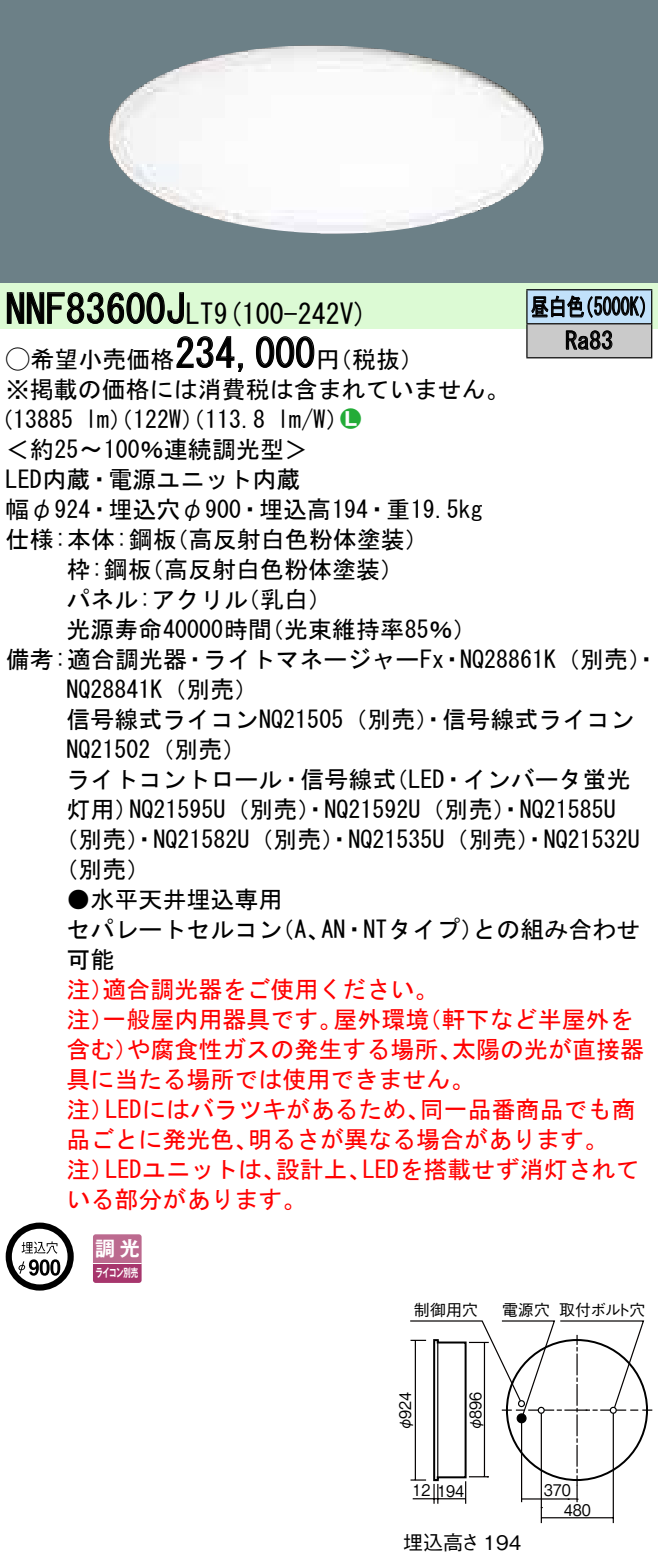
<style>
.page{position:relative;width:658px;height:1565px;background:#fff}
.page>*{position:absolute;margin:0;border:0;box-sizing:border-box;transform-origin:0 0}
.t1{font:40px "MS Gothic";color:#000}
.t2{font:28px "MS Gothic";color:#000}
.t3{font:24px/30px "MS Gothic";color:#000}
.t4{font:24px/30px "MS Gothic";color:#f00}
.t5{font:24px/34px "MS Gothic";color:#000;scale:.75 1}
.t6{font:24px "Ford Classification 1";color:#23ac38}
.t7{font:20px "Gothic BBB Pro Medium 90 pv RKSJ H";color:#000}
.t8{font:20px "Gothic MB101 Pro De Bold 90 pv RKSJ H";color:#fff}
.t9{font:16px "Gothic BBB Pro Medium 90 pv RKSJ H";color:#000;scale:.9 1}
.t10{font:16px "Gothic BBB Pro Medium 90 pv RKSJ H";color:#000}
.t11{font:11.6px "Gothic MB101 Pro De Bold 90 pv RKSJ H";letter-spacing:-.05em;color:#fff;scale:.65 1}
.s1{font-size:40px}
.s2{font-family:"Ford Classification 1"}
.s3{color:#fff}
</style>
<div class="page">
<div style="left:0;top:0;width:658px;height:283px;background:#6c8087"></div>
<img style="left:109px;top:45px;width:434px;height:189px">
<div style="left:0;top:283px;width:658px;height:46px;background:#dcfad4"></div>
<svg style="left:6px;top:292px;width:178px;height:32px"></svg>
<svg style="left:176px;top:336px;width:67px;height:36px"></svg>
<svg style="left:256px;top:336px;width:59px;height:32px"></svg>
<svg style="left:6px;top:1222px;width:68px;height:69px"></svg>
<svg style="left:40px;top:1259px;width:10px;height:17px"></svg>
<svg style="left:50px;top:1259px;width:10px;height:17px"></svg>
<svg style="left:93px;top:1234px;width:49px;height:49px;background:#b55883"></svg>
<hr style="left:93px;top:1263px;width:49px;height:1px;background:#fff">
<div style="left:527px;top:290px;width:124px;height:34px;background:#c1e1fa"></div>
<div style="left:527px;top:324px;width:124px;height:34px;background:#cacaca"></div>
<hr style="left:526px;top:289px;width:126px;height:1px;background:#000">
<hr style="left:526px;top:290px;width:1px;height:33px;background:#000">
<hr style="left:651px;top:290px;width:1px;height:33px;background:#000">
<hr style="left:526px;top:323px;width:126px;height:1px;background:#000">
<hr style="left:526px;top:324px;width:1px;height:33px;background:#000">
<hr style="left:651px;top:324px;width:1px;height:33px;background:#000">
<hr style="left:526px;top:357px;width:126px;height:1px;background:#000">
<svg style="left:531px;top:295px;width:114px;height:23px"></svg>
<svg style="left:565px;top:330px;width:47px;height:20px"></svg>
<hr style="left:541px;top:1517px;width:72px;height:1px;background:#040000">
<hr style="left:612px;top:1413px;width:2px;height:110px;background:#040000">
<hr style="left:540px;top:1413px;width:2px;height:110px;background:#040000">
<svg style="left:410px;top:1320px;width:242px;height:188px"></svg>
<hr style="left:437px;top:1340px;width:1px;height:140px;background:#000">
<div style="left:537px;top:1407px;width:7px;height:7px;border:1px solid #000;border-radius:50%"></div>
<div style="left:609px;top:1407px;width:7px;height:7px;border:1px solid #000;border-radius:50%"></div>
<div style="left:518px;top:1400px;width:7px;height:7px;border:1px solid #000;border-radius:50%"></div>
<div style="left:517px;top:1414px;width:9px;height:9px;background:#000;border-radius:50%"></div>
<div style="left:516px;top:1413px;width:10px;height:10px;border:1px solid #000;border-radius:50%"></div>
<h1 class="t1" style="left:6px;top:289px;width:162px">NNF83600</h1>
<p class="t2" style="left:166px;top:299px;width:203px"><span class="s1">J</span>LT (9 100-242 (V</p>
<h1 class="t1" style="left:175px;top:333px;width:141px">234,000</h1>
<p class="t3" style="left:6px;top:344px;width:506px"><span class="s2">A</span>希望小売価格<br>※掲載の価格には消費税は含まれていません。</p>
<p class="t6" style="left:340px;top:406px;width:22px">2<span class="s3">7</span></p>
<p class="t3" style="left:316px;top:344px;width:109px">（円税抜(</p>
<p class="t3" style="left:277px;top:404px;width:73px">l m (W/</p>
<p class="t3" style="left:-11px;top:404px;width:85px">（13885</p>
<p class="t3" style="left:6px;top:434px;width:304px">＜約25〜100％連続調光型&lt;</p>
<p class="t3" style="left:6px;top:464px;width:296px">LED内蔵・電源ユニット内蔵</p>
<p class="t3" style="left:6px;top:494px;width:478px">幅φ924・埋込穴φ900・埋込高194・重19.5kg</p>
<p class="t3" style="left:165px;top:524px;width:266px">（高反射白色粉体塗装(</p>
<p class="t3" style="left:85px;top:404px;width:181px">lm）（122 ）（W 113.8</p>
<p class="t3" style="left:140px;top:524px;width:265px;text-indent:-134px">仕様:本体:鋼板<br>（高反射白色粉体塗装(</p>
<p class="t3" style="left:66px;top:554px;width:87px">枠:鋼板</p>
<p class="t3" style="left:66px;top:584px;width:183px">パネル:アクリル</p>
<p class="t3" style="left:236px;top:584px;width:98px">（乳白(</p>
<p class="t3" style="left:66px;top:614px;width:207px">光源寿命40000時間</p>
<p class="t3" style="left:260px;top:614px;width:218px">（光束維持率85％(</p>
<p class="t5" style="left:565px;top:290px;width:65px;text-indent:-34px">昼白色<br>Ra83</p>
<p class="t5" style="left:575px;top:290px;width:109px">（5000 (K</p>
<p class="t3" style="left:203px;top:644px;width:242px">ライトマネージャーFx</p>
<p class="t3" style="left:6px;top:644px;width:183px">備考:適合調光器</p>
<p class="t3" style="left:66px;top:674px;width:193px">NQ28841 （K 別売(</p>
<p class="t3" style="left:66px;top:704px;width:569px">信号線式ライコンNQ21505（別売）・信号線式ライコン</p>
<p class="t3" style="left:66px;top:734px;width:181px">NQ21502（別売(</p>
<p class="t3" style="left:384px;top:764px;width:247px">（LED・インバータ蛍光</p>
<p class="t3" style="left:460px;top:644px;width:199px">NQ28861 （K 別売・(</p>
<p class="t3" style="left:183px;top:644px;width:26px">・</p>
<p class="t3" style="left:440px;top:644px;width:25px">・</p>
<p class="t3" style="left:129px;top:764px;width:487px;text-indent:-63px">ライトコントロール・信号線式<br>NQ21595 （U 別売）・NQ21592 （U 別売）・NQ21585U</p>
<p class="t3" style="left:54px;top:794px;width:586px;text-indent:12px">灯用）<br>（別売）・NQ21582 （U 別売）・NQ21535 （U 別売）・NQ21532U（別売(</p>
<p class="t3" style="left:66px;top:884px;width:217px">●水平天井埋込専用</p>
<p class="t3" style="left:472px;top:914px;width:169px">との組み合わせ</p>
<p class="t3" style="left:321px;top:914px;width:164px">AN・NTタイプ）</p>
<p class="t3" style="left:66px;top:914px;width:217px">セパレートセルコン可能</p>
<p class="t4" style="left:102px;top:974px;width:337px">適合調光器をご使用ください。</p>
<p class="t3" style="left:270px;top:914px;width:61px">（、A</p>
<p class="t4" style="left:66px;top:974px;width:49px">注）</p>
<p class="t4" style="left:102px;top:1004px;width:241px">一般屋内用器具です。</p>
<p class="t4" style="left:333px;top:1004px;width:97px">屋外環境</p>
<p class="t4" style="left:417px;top:1004px;width:217px">（軒下など半屋外を</p>
<p class="t4" style="left:66px;top:1004px;width:49px">注）</p>
<p class="t4" style="left:126px;top:1034px;width:337px">や腐食性ガスの発生する場所、</p>
<p class="t4" style="left:452px;top:1034px;width:194px">太陽の光が直接器</p>
<p class="t4" style="left:66px;top:1034px;width:73px">含む）</p>
<p class="t4" style="left:66px;top:1064px;width:409px">具に当たる場所では使用できません。</p>
<p class="t4" style="left:420px;top:1094px;width:217px">同一品番商品でも商</p>
<p class="t4" style="left:105px;top:1094px;width:326px">LEDにはバラツキがあるため、</p>
<p class="t4" style="left:66px;top:1094px;width:49px">注）</p>
<p class="t4" style="left:66px;top:1124px;width:193px">品ごとに発光色、</p>
<p class="t4" style="left:248px;top:1124px;width:362px">明るさが異なる場合があります。</p>
<p class="t4" style="left:363px;top:1154px;width:278px">LEDを搭載せず消灯されて</p>
<p class="t4" style="left:66px;top:1154px;width:241px">注）<br>いる部分があります。</p>
<p class="t4" style="left:276px;top:1154px;width:97px">設計上、</p>
<p class="t4" style="left:105px;top:1154px;width:182px">LEDユニットは、</p>
<p class="t8" style="left:95px;top:1232px;width:46px">調光</p>
<p class="t11" style="left:96px;top:1263px;width:67px">ライコン別売</p>
<p class="t10" style="left:414px;top:1297px;width:65px">制御用穴</p>
<p class="t10" style="left:502px;top:1297px;width:49px">電源穴</p>
<p class="t10" style="left:559px;top:1297px;width:88px">取付ボルト穴</p>
<p class="t9" style="left:392px;top:1431px;width:46px;rotate:-90deg">φ924</p>
<p class="t9" style="left:462px;top:1431px;width:46px;rotate:-90deg">φ896</p>
<p class="t9" style="left:412px;top:1478px;width:59px">12 194</p>
<p class="t9" style="left:544px;top:1477px;width:32px">370</p>
<p class="t9" style="left:564px;top:1497px;width:32px">480</p>
<p class="t7" style="left:403px;top:1526px;width:120px">埋込高さ 194</p>
</div>
